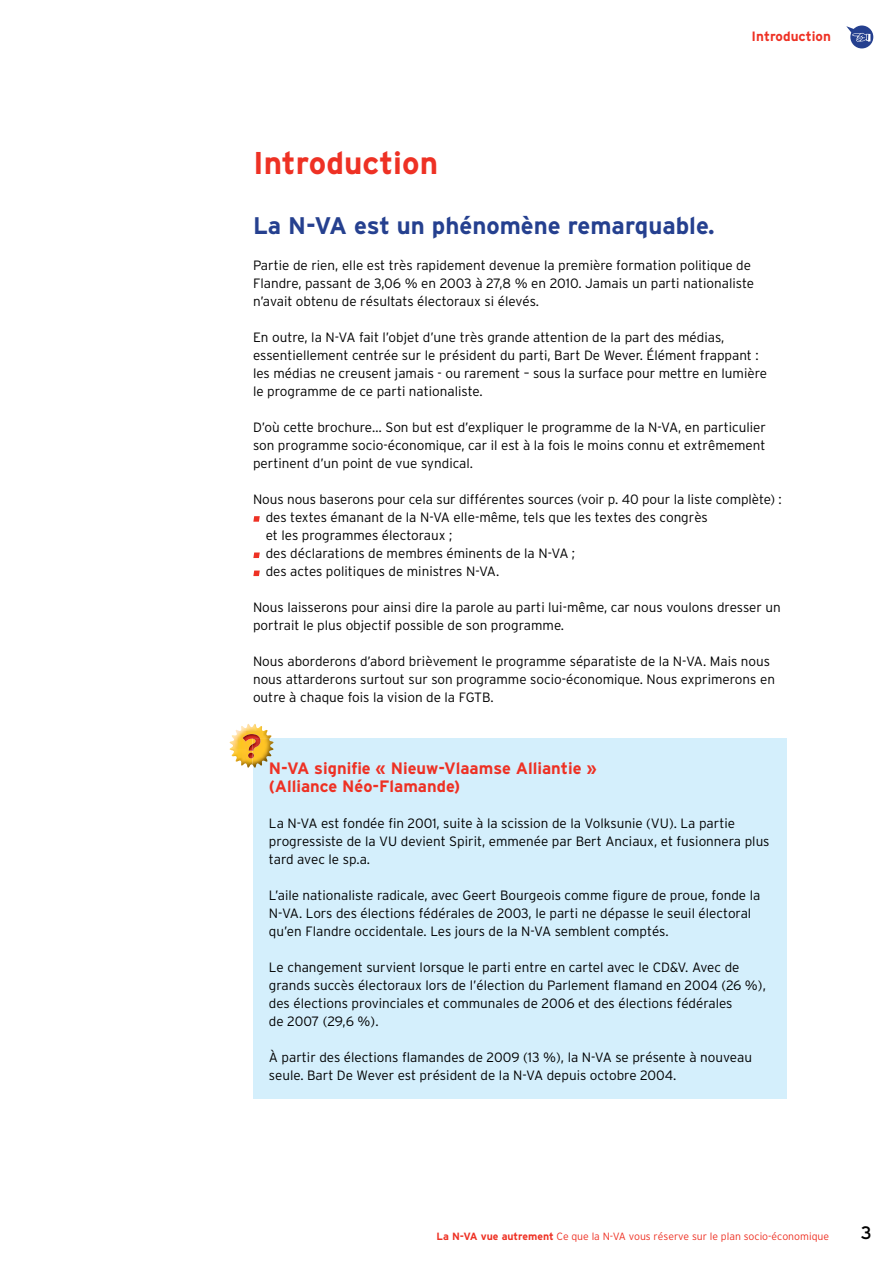
<style>
.page{position:relative;width:893px;height:1263px;background:#fff}
.page>*{position:absolute;margin:0;border:0;box-sizing:border-box;transform-origin:0 0}
.t1{font:700 31.5px "Interstate";color:#ee3124}
.t2{font:700 24px "Interstate";color:#25408f}
.t3{font:18px "Interstate";color:#000}
.t4{font:700 16.5px/18px "Interstate";color:#ee3124}
.t5{font:300 13.5px/18px "Interstate";color:#000}
.t6{font:700 13.5px "Interstate";color:#ee3124}
.t7{font:300 10.5px "Interstate";color:#ee3124}
.s1{font-weight:700}
</style>
<div class="page">
<div style="left:253px;top:738px;width:534px;height:360px;background:#d4effc"></div>
<img style="left:230px;top:724px;width:41px;height:44px">
<img style="left:253px;top:738px;width:21px;height:30px">
<img style="left:243px;top:734px;width:17px;height:17px">
<svg style="left:248px;top:738px;width:12px;height:20px"></svg>
<svg style="left:846px;top:26px;width:27px;height:22px"></svg>
<svg style="left:253px;top:516px;width:7px;height:6px"></svg>
<svg style="left:253px;top:552px;width:7px;height:6px"></svg>
<svg style="left:253px;top:570px;width:7px;height:6px"></svg>
<h1 class="t1" style="left:253px;top:144px;width:187px">Introduction</h1>
<p class="t6" style="left:752px;top:28px;width:81px">Introduction</p>
<h2 class="t2" style="left:253px;top:211px;width:463px">La N-VA est un phénomène remarquable.</h2>
<p class="t5" style="left:253px;top:256px;width:503px">Partie de rien, elle est très rapidement devenue la première formation politique de<br>Flandre, passant de 3,06 % en 2003 à 27,8 % en 2010. Jamais un parti nationaliste n’avait obtenu de résultats électoraux si élevés.</p>
<p class="t5" style="left:253px;top:328px;width:516px">En outre, la N-VA fait l’objet d’une très grande attention de la part des médias, essentiellement centrée sur le président du parti, Bart De Wever. Élément frappant : les médias ne creusent jamais - ou rarement – sous la surface pour mettre en lumière le programme de ce parti nationaliste.</p>
<p class="t5" style="left:253px;top:418px;width:514px;text-align:justify">D’où cette brochure… Son but est d’expliquer le programme de la N-VA, en particulier son programme socio-économique, car il est à la fois le moins connu et extrêmement pertinent d’un point de vue syndical.</p>
<p class="t5" style="left:266px;top:490px;width:517px;text-indent:-13px">Nous nous baserons pour cela sur différentes sources (voir p. 40 pour la liste complète) : des textes émanant de la N-VA elle-même, tels que les textes des congrès<br>et les programmes électoraux ;<br>des déclarations de membres éminents de la N-VA ;<br>des actes politiques de ministres N-VA.</p>
<p class="t5" style="left:253px;top:598px;width:529px">Nous laisserons pour ainsi dire la parole au parti lui-même, car nous voulons dresser un portrait le plus objectif possible de son programme.</p>
<p class="t5" style="left:253px;top:652px;width:523px">Nous aborderons d’abord brièvement le programme séparatiste de la N-VA. Mais nous nous attarderons surtout sur son programme socio-économique. Nous exprimerons en outre à chaque fois la vision de la FGTB.</p>
<p class="t4" style="left:269px;top:759px;width:329px">N-VA signifie « Nieuw-Vlaamse Alliantie » (Alliance Néo-Flamande)</p>
<p class="t5" style="left:269px;top:814px;width:502px">La N-VA est fondée fin 2001, suite à la scission de la Volksunie (VU). La partie progressiste de la VU devient Spirit, emmenée par Bert Anciaux, et fusionnera plus tard avec le sp.a.</p>
<p class="t5" style="left:269px;top:886px;width:493px">L’aile nationaliste radicale, avec Geert Bourgeois comme figure de proue, fonde la<br>N-VA. Lors des élections fédérales de 2003, le parti ne dépasse le seuil électoral qu’en Flandre occidentale. Les jours de la N-VA semblent comptés.</p>
<p class="t5" style="left:269px;top:958px;width:498px">Le changement survient lorsque le parti entre en cartel avec le CD&amp;V. Avec de grands succès électoraux lors de l’élection du Parlement flamand en 2004 (26 %), des élections provinciales et communales de 2006 et des élections fédérales<br>de 2007 (29,6 %).</p>
<p class="t5" style="left:269px;top:1048px;width:485px">À partir des élections flamandes de 2009 (13 %), la N-VA se présente à nouveau seule. Bart De Wever est président de la N-VA depuis octobre 2004.</p>
<p class="t7" style="left:437px;top:1230px;width:394px"><span class="s1">La N-VA vue autrement</span> Ce que la N-VA vous réserve sur le plan socio-économique</p>
<h3 class="t3" style="left:861px;top:1222px;width:13px">3</h3>
</div>
